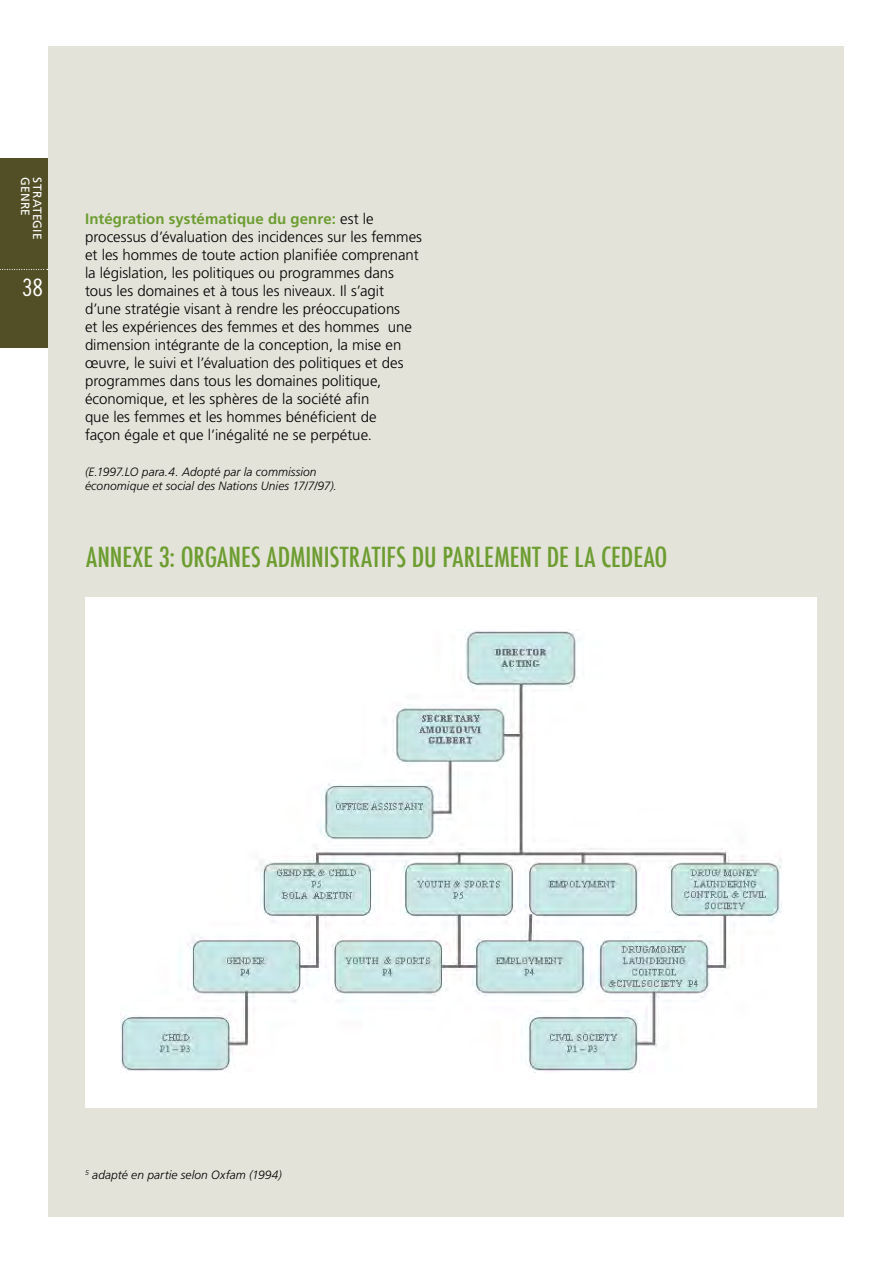
<style>
.page{position:relative;width:893px;height:1263px;background:#fff}
.page>*{position:absolute;margin:0;border:0;box-sizing:border-box;transform-origin:0 0}
.t1{font:500 condensed 27px "Futura";color:#6d9d31}
.t2{font:24px "Trade Gothic Cond Eighteen";color:#fff}
.t3{font:300 15px/18px "Frutiger";color:#000}
.t4{font:italic 300 12px/14.4px "Frutiger";letter-spacing:.005em;color:#000}
.t5{font:12px "Frutiger";letter-spacing:.015em;color:#fff}
.s1{font-weight:700;color:#6d9d31}
</style>
<div class="page">
<div style="left:0;top:158px;width:55px;height:190px;background:#524f26"></div>
<svg style="left:0;top:269px;width:48px;height:1px"></svg>
<div style="left:49px;top:46px;width:795px;height:1170px;background:#e3e3d9"></div>
<div style="left:85px;top:597px;width:731px;height:511px;background:#fff"></div>
<img style="left:120px;top:629px;width:661px;height:444px">
<p class="t5" style="left:32px;top:177px;width:40px;rotate:90deg">GENRE</p>
<p class="t5" style="left:44px;top:177px;width:63px;rotate:90deg">STRATEGIE</p>
<h2 class="t2" style="left:22px;top:274px;width:23px">38</h2>
<p class="t3" style="left:85px;top:210px;width:339px"><span class="s1">Intégration systématique du genre:</span> est le processus d’évaluation des incidences sur les femmes et les hommes de toute action planifiée comprenant la législation, les politiques ou programmes dans tous les domaines et à tous les niveaux. Il s’agit d’une stratégie visant à rendre les préoccupations<br>et les expériences des femmes et des hommes une dimension intégrante de la conception, la mise en œuvre, le suivi et l’évaluation des politiques et des programmes dans tous les domaines politique, économique, et les sphères de la société afin<br>que les femmes et les hommes bénéficient de<br>façon égale et que l’inégalité ne se perpétue.</p>
<p class="t4" style="left:85px;top:465px;width:253px">(E.1997.LO para.4. Adopté par la commission économique et social des Nations Unies 17/7/97).</p>
<h1 class="t1" style="left:86px;top:539px;width:583px">ANNEXE 3: ORGANES ADMINISTRATIFS DU PARLEMENT DE LA CEDEAO</h1>
<p class="t4" style="left:85px;top:1167px;width:198px"><sup>5</sup> adapté en partie selon Oxfam (1994)</p>
</div>
